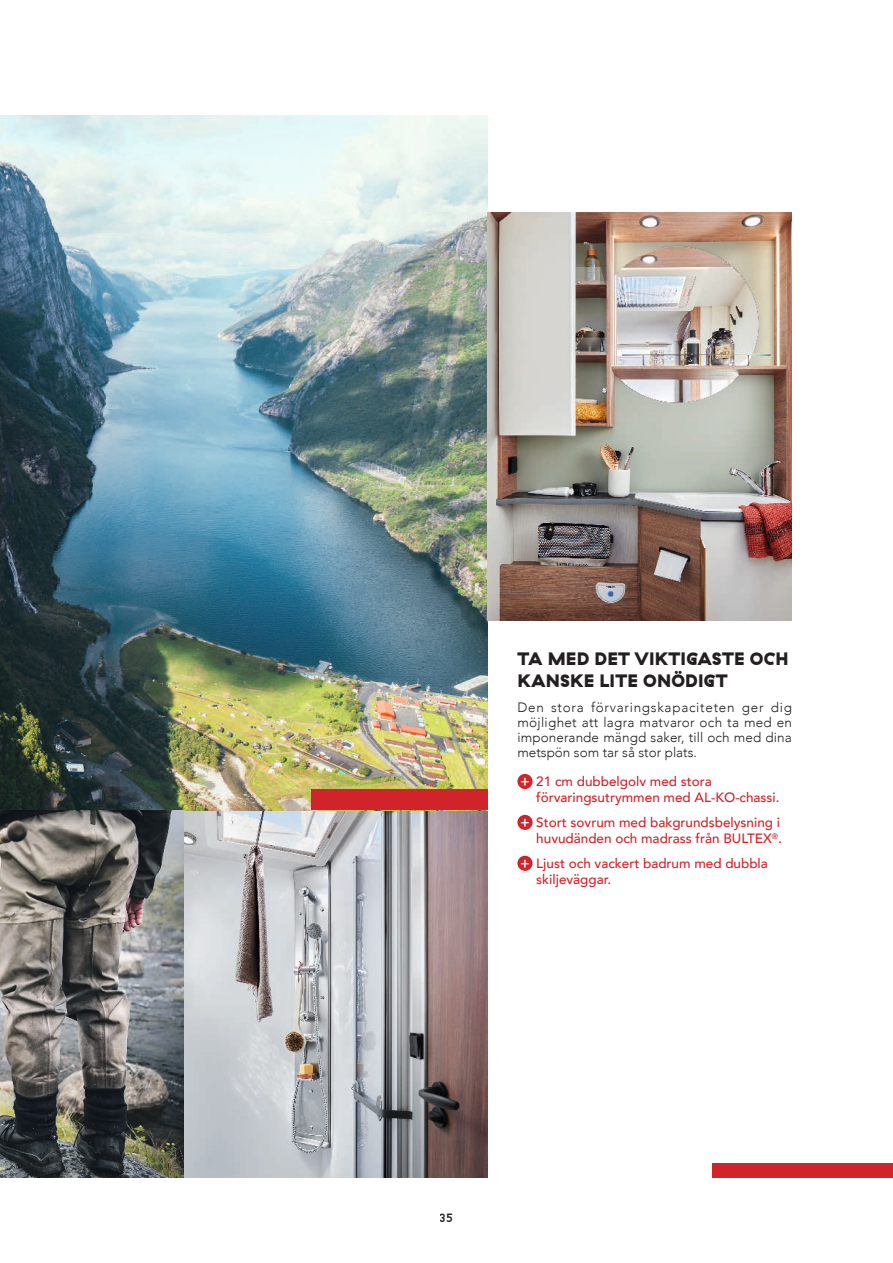
<style>
.page{position:relative;width:893px;height:1263px;background:#fff}
.page>*{position:absolute;margin:0;border:0;box-sizing:border-box;transform-origin:0 0}
.t1{font:900 18px/21.6px "GT Haptik";letter-spacing:.01em;color:#231f20}
.t2{font:500 13.5px/16.2px "Avenir";color:#d1232a}
.t3{font:300 13.5px/15px "Avenir";letter-spacing:.005em;color:#231f20;text-align:justify}
.t4{font:500 12px "GT Haptik";color:#231f20}
.s1{font-family:"GT Haptik";font-weight:400;font-size:15.3px;color:#fff}
</style>
<div class="page">
<div style="left:712px;top:1164px;width:181px;height:14px;background:#d1232a"></div>
<img style="left:184px;top:810px;width:304px;height:368px">
<img style="left:0;top:115px;width:488px;height:695px">
<svg style="left:0;top:810px;width:184px;height:368px;background:#6d6d6a"></svg>
<div style="left:311px;top:789px;width:177px;height:21px;background:#d1232a"></div>
<img style="left:488px;top:213px;width:303px;height:408px">
<div style="left:517px;top:774px;width:16px;height:15px;background:#d1232a;border-radius:50%"></div>
<div style="left:517px;top:815px;width:16px;height:15px;background:#d1232a;border-radius:50%"></div>
<div style="left:517px;top:856px;width:16px;height:15px;background:#d1232a;border-radius:50%"></div>
<h1 class="t1" style="left:517px;top:648px;width:273px">TA MED DET VIKTIGASTE OCH<br>KANSKE LITE ONÖDIGT</h1>
<p class="t3" style="left:517px;top:700px;width:276px">Den stora förvaringskapaciteten ger dig möjlighet att lagra matvaror och ta med en imponerande mängd saker, till och med dina metspön som tar så stor plats.</p>
<p class="t2" style="left:536px;top:773px;width:245px;text-indent:-16px"><span class="s1">+</span> 21 cm dubbelgolv med stora förvaringsutrymmen med AL-KO-chassi.</p>
<p class="t2" style="left:520px;top:814px;width:263px;text-align:right"><span class="s1">+</span> Stort sovrum med bakgrundsbelysning i huvudänden och madrass från BULTEX<sup>®</sup>.</p>
<p class="t2" style="left:536px;top:854px;width:233px;text-indent:-16px"><span class="s1">+</span> Ljust och vackert badrum med dubbla skiljeväggar.</p>
<p class="t4" style="left:440px;top:1210px;width:15px">35</p>
</div>
